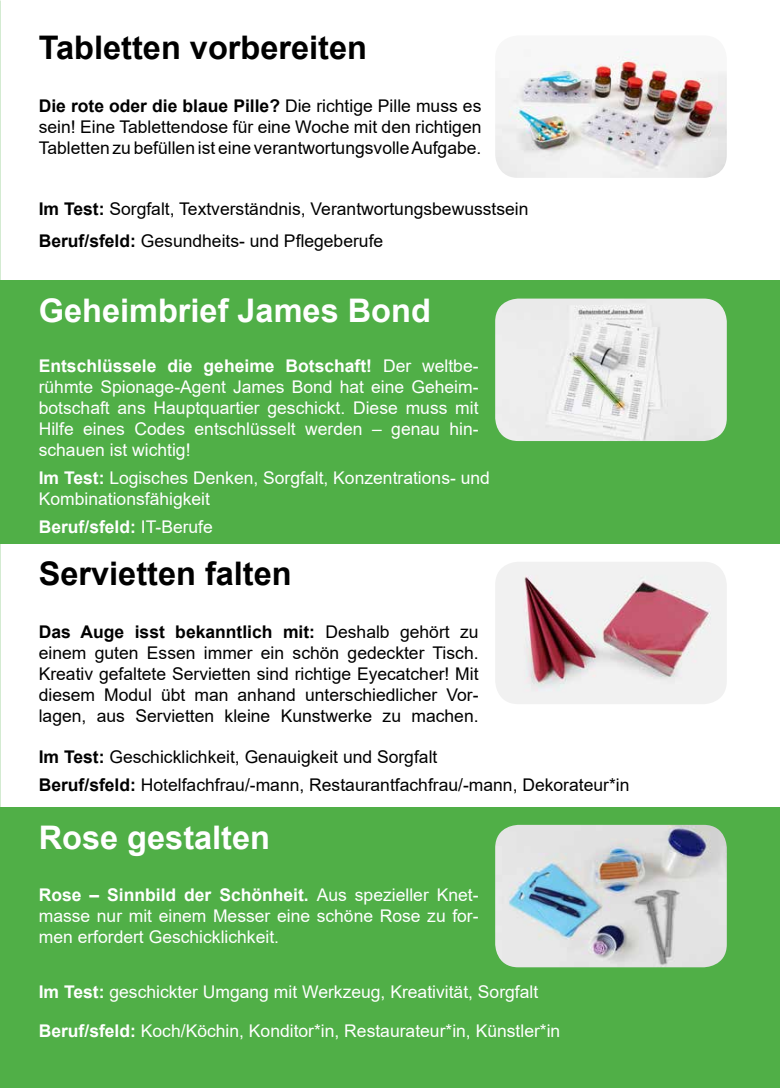
<style>
.page{position:relative;width:780px;height:1088px;background:#fff}
.page>*{position:absolute;margin:0;border:0;box-sizing:border-box;transform-origin:0 0}
.t1{font:700 32.5px "Arial";color:#000}
.t2{font:700 32.5px "Arial";color:#fff}
.t3{font:17.5px/21px "Arial";color:#000}
.t4{font:17.5px/21px "Arial";color:#fff;text-align:justify}
.t5{font:700 17.5px "Arial";color:#fff}
.s1{font-weight:700}
.s2{font-weight:400}
</style>
<div class="page">
<div style="left:0;top:281px;width:780px;height:263px;background:#50af47"></div>
<div style="left:0;top:807px;width:780px;height:281px;background:#50af47"></div>
<img style="left:495px;top:299px;width:231px;height:142px">
<img style="left:495px;top:562px;width:231px;height:142px">
<img style="left:495px;top:825px;width:231px;height:142px">
<img style="left:495px;top:49px;width:231px;height:129px">
<h1 class="t1" style="left:39px;top:25px;width:330px">Tabletten vorbereiten</h1>
<p class="t3" style="left:39px;top:95px;width:444px;text-align:justify"><span class="s1">Die rote oder die blaue Pille?</span> Die richtige Pille muss es sein! Eine Tablettendose für eine Woche mit den richtigen Tabletten zu befüllen ist eine verantwortungsvolle Aufgabe.</p>
<p class="t3" style="left:39px;top:192px;width:491px;line-height:32.5px"><span class="s1">Im Test:</span> Sorgfalt, Textverständnis, Verantwortungsbewusstsein<br><span class="s1">Beruf/sfeld:</span> Gesundheits- und Pflegeberufe</p>
<h1 class="t2" style="left:39px;top:288px;width:393px">Geheimbrief James Bond</h1>
<p class="t4" style="left:39px;top:355px;width:441px"><span class="s1">Entschlüssele die geheime Botschaft!</span> Der weltbe&shy;rühmte Spionage-Agent James Bond hat eine Geheim&shy;botschaft ans Hauptquartier geschickt. Diese muss mit Hilfe eines Codes entschlüsselt werden – genau hin&shy;schauen ist wichtig!</p>
<p class="t4" style="left:39px;top:467px;width:452px"><span class="s1">Im Test:</span> Logisches Denken, Sorgfalt, Konzentrations- und<br>Kombinationsfähigkeit</p>
<p class="t5" style="left:39px;top:514px;width:176px">Beruf/sfeld: <span class="s2">IT-Berufe</span></p>
<h1 class="t1" style="left:39px;top:551px;width:254px">Servietten falten</h1>
<p class="t3" style="left:39px;top:621px;width:441px;text-align:justify"><span class="s1">Das Auge isst bekanntlich mit:</span> Deshalb gehört zu einem guten Essen immer ein schön gedeckter Tisch.<br>Kreativ gefaltete Servietten sind richtige Eyecatcher! Mit diesem Modul übt man anhand unterschiedlicher Vor&shy;lagen, aus Servietten kleine Kunstwerke zu machen.</p>
<p class="t3" style="left:39px;top:743px;width:592px;line-height:27.5px"><span class="s1">Im Test:</span> Geschicklichkeit, Genauigkeit und Sorgfalt<br><span class="s1">Beruf/sfeld:</span> Hotelfachfrau/-mann, Restaurantfachfrau/-mann, Dekorateur*in</p>
<h1 class="t2" style="left:39px;top:814px;width:233px">Rose gestalten</h1>
<p class="t4" style="left:39px;top:884px;width:441px"><span class="s1">Rose – Sinnbild der Schönheit.</span> Aus spezieller Knet&shy;masse nur mit einem Messer eine schöne Rose zu for&shy;men erfordert Geschicklichkeit.</p>
<p class="t4" style="left:39px;top:981px;width:501px"><span class="s1">Im Test:</span> geschickter Umgang mit Werkzeug, Kreativität, Sorgfalt</p>
<p class="t4" style="left:39px;top:1020px;width:523px"><span class="s1">Beruf/sfeld:</span> Koch/Köchin, Konditor*in, Restaurateur*in, Künstler*in</p>
</div>
